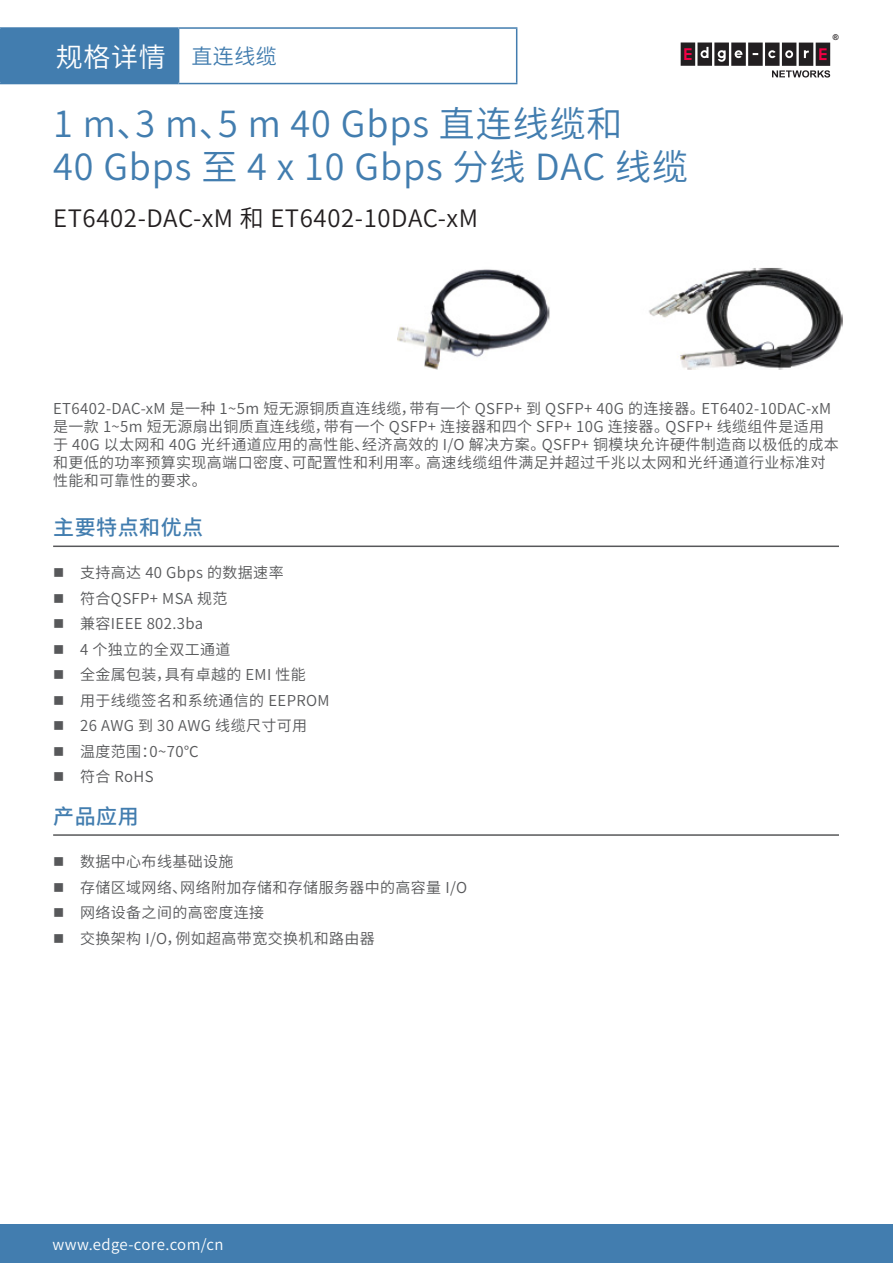
<style>
.page{position:relative;width:893px;height:1263px;background:#fff}
.page>*{position:absolute;margin:0;border:0;box-sizing:border-box;transform-origin:0 0}
.ModelTitle{font:36px/43.2px "Source Han Sans SC";letter-spacing:.025em;color:#427daf}
.HeaderTitle{font:27px "Source Han Sans SC";color:#fff}
.t1{font:24px "Source Han Sans SC";letter-spacing:.025em;color:#231f20}
.NEW_H1{font:500 21px "Source Han Sans SC";letter-spacing:.025em;color:#427daf}
.HeaderTitle-2{font:21px "Source Han Sans SC";color:#427daf}
.body{font:15px/18px "Source Han Sans SC";letter-spacing:.025em;color:#57585a}
.t2{font:15px "Source Han Sans SC";letter-spacing:.025em;color:#fff}
.t3{font:700 7.95px "Arial";color:#231f20}
</style>
<div class="page">
<div style="left:0;top:1225px;width:893px;height:38px;background:#427daf"></div>
<div style="left:681px;top:43px;width:14px;height:23px;background:#221f21"></div>
<div style="left:697px;top:43px;width:15px;height:23px;background:#221f21"></div>
<div style="left:714px;top:43px;width:15px;height:23px;background:#221f21"></div>
<div style="left:731px;top:43px;width:15px;height:23px;background:#221f21"></div>
<div style="left:748px;top:43px;width:15px;height:23px;background:#221f21"></div>
<div style="left:765px;top:43px;width:15px;height:23px;background:#221f21"></div>
<div style="left:782px;top:43px;width:14px;height:23px;background:#221f21"></div>
<div style="left:799px;top:43px;width:14px;height:23px;background:#221f21"></div>
<svg style="left:684px;top:48px;width:8px;height:12px"></svg>
<div style="left:816px;top:43px;width:14px;height:23px;background:#221f21"></div>
<svg style="left:819px;top:48px;width:8px;height:12px"></svg>
<svg style="left:700px;top:47px;width:8px;height:11px"></svg>
<svg style="left:785px;top:50px;width:8px;height:8px"></svg>
<svg style="left:804px;top:50px;width:5px;height:8px"></svg>
<svg style="left:768px;top:50px;width:8px;height:8px"></svg>
<svg style="left:718px;top:50px;width:8px;height:12px"></svg>
<svg style="left:772px;top:70px;width:58px;height:8px"></svg>
<svg style="left:735px;top:50px;width:7px;height:8px"></svg>
<hr style="left:53px;top:545px;width:786px;height:2px;background:#57585a">
<hr style="left:53px;top:834px;width:786px;height:2px;background:#57585a">
<div style="left:1px;top:28px;width:178px;height:56px;background:#427daf"></div>
<hr style="left:0;top:27px;width:179px;height:2px;background:#427daf">
<hr style="left:0;top:29px;width:2px;height:54px;background:#427daf">
<hr style="left:179px;top:27px;width:338px;height:2px;background:#427daf">
<hr style="left:516px;top:29px;width:1px;height:54px;background:#427daf">
<hr style="left:0;top:83px;width:179px;height:1px;background:#427daf">
<hr style="left:179px;top:83px;width:338px;height:1px;background:#427daf">
<img style="left:398px;top:268px;width:445px;height:102px">
<p class="HeaderTitle" style="left:56px;top:41px;width:112px">规格详情</p>
<p class="HeaderTitle-2" style="left:191px;top:45px;width:87px">直连线缆</p>
<p class="ModelTitle" style="left:53px;top:103px;width:636px">1 m、3 m、5 m 40 Gbps 直连线缆和<br>40 Gbps 至 4 x 10 Gbps 分线 DAC 线缆</p>
<p class="t1" style="left:53px;top:204px;width:426px">ET6402-DAC-xM 和 ET6402-10DAC-xM</p>
<p class="t3" style="left:833px;top:32px;width:7px">®</p>
<p class="body" style="left:53px;top:400px;width:787px">ET6402-DAC-xM 是一种 1~5m 短无源铜质直连线缆，带有一个 QSFP+ 到 QSFP+ 40G 的连接器。ET6402-10DAC-xM是一款 1~5m 短无源扇出铜质直连线缆，带有一个 QSFP+ 连接器和四个 SFP+ 10G 连接器。QSFP+ 线缆组件是适用于 40G 以太网和 40G 光纤通道应用的高性能、经济高效的 I/O 解决方案。QSFP+ 铜模块允许硬件制造商以极低的成本和更低的功率预算实现高端口密度、可配置性和利用率。高速线缆组件满足并超过千兆以太网和光纤通道行业标准对性能和可靠性的要求。</p>
<p class="NEW_H1" style="left:53px;top:515px;width:152px">主要特点和优点</p>
<p class="body" style="left:80px;top:564px;width:205px">支持高达 40 Gbps 的数据速率</p>
<p class="body" style="left:80px;top:590px;width:149px">符合QSFP+ MSA 规范</p>
<p class="body" style="left:80px;top:615px;width:125px">兼容IEEE 802.3ba</p>
<p class="body" style="left:80px;top:641px;width:152px">4 个独立的全双工通道</p>
<p class="body" style="left:80px;top:666px;width:227px">全金属包装，具有卓越的 EMI 性能</p>
<p class="body" style="left:80px;top:692px;width:251px">用于线缆签名和系统通信的 EEPROM</p>
<p class="body" style="left:80px;top:717px;width:229px">26 AWG 到 30 AWG 线缆尺寸可用</p>
<p class="body" style="left:80px;top:743px;width:120px">温度范围：0~70℃</p>
<p class="body" style="left:80px;top:768px;width:75px">符合 RoHS</p>
<p class="NEW_H1" style="left:53px;top:804px;width:87px">产品应用</p>
<p class="body" style="left:80px;top:853px;width:155px">数据中心布线基础设施</p>
<p class="body" style="left:80px;top:878px;width:389px">存储区域网络、网络附加存储和存储服务器中的高容量 I/O</p>
<p class="body" style="left:80px;top:904px;width:186px">网络设备之间的高密度连接</p>
<p class="body" style="left:80px;top:929px;width:296px">交换架构 I/O，例如超高带宽交换机和路由器</p>
<p class="t2" style="left:53px;top:1236px;width:173px">www.edge-core.com/cn</p>
</div>
